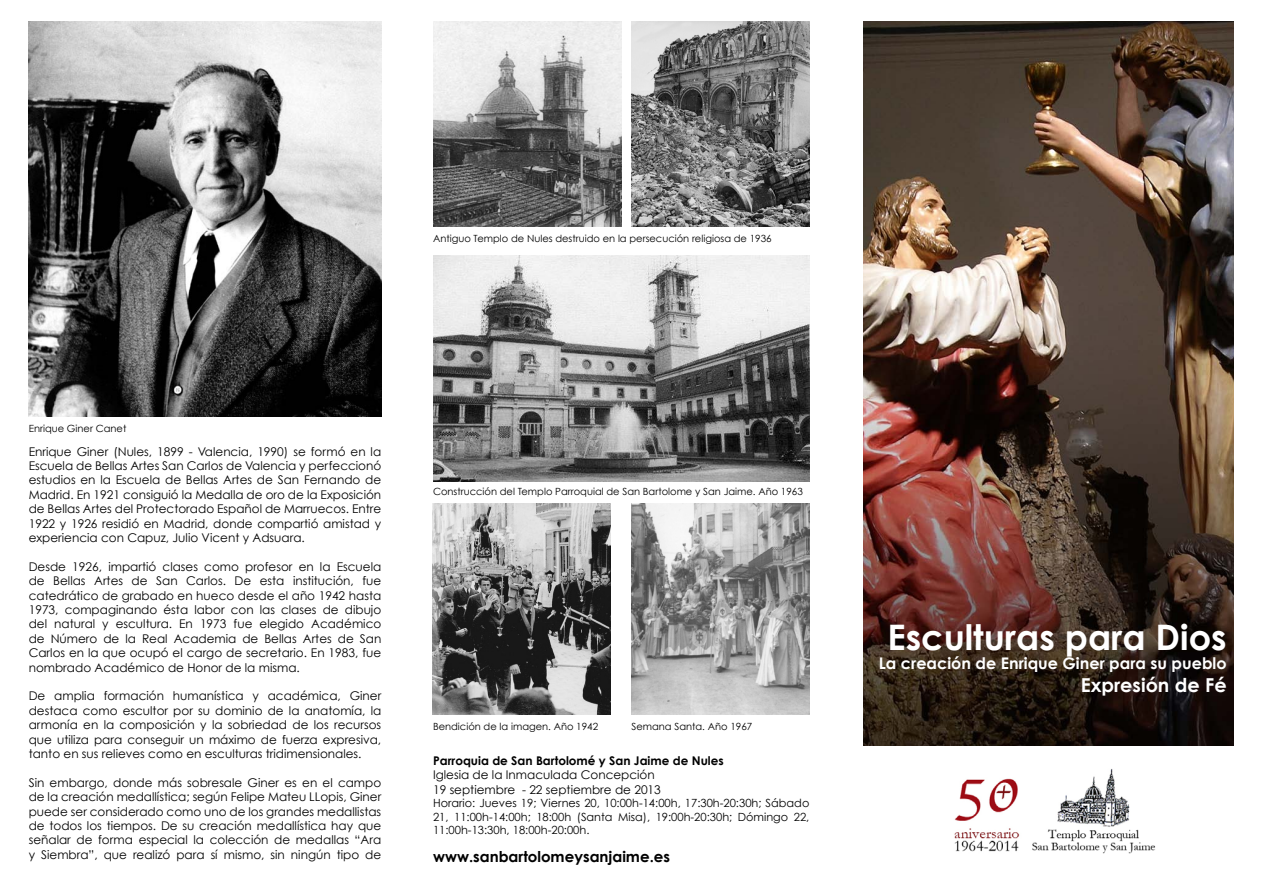
<style>
.page{position:relative;width:1263px;height:893px;background:#fff}
.page>*{position:absolute;margin:0;border:0;box-sizing:border-box;transform-origin:0 0}
.t1{font:700 35.25px "Century Gothic";color:#fff}
.t2{font:700 19.2px "Century Gothic";color:#fff}
.t3{font:700 16.05px "Century Gothic";color:#fff}
.t4{font:700 15px "Century Gothic";color:#000}
.t5{font:12px/14.4px "Century Gothic";color:#000;text-align:justify}
.t6{font:700 12px "Century Gothic";color:#000}
.t7{font:11.25px/13.5px "Century Gothic";color:#000;text-align:justify}
.t8{font:9.9px "Century Gothic";color:#000}
</style>
<div class="page">
<img style="left:863px;top:21px;width:370px;height:724px">
<img style="left:29px;top:21px;width:352px;height:396px">
<img style="left:954px;top:769px;width:202px;height:85px">
<img style="left:631px;top:504px;width:178px;height:211px">
<img style="left:433px;top:21px;width:188px;height:205px">
<img style="left:631px;top:21px;width:178px;height:205px">
<img style="left:433px;top:255px;width:376px;height:226px">
<img style="left:432px;top:504px;width:178px;height:211px">
<p class="t8" style="left:433px;top:232px;width:340px">Antiguo Templo de Nules destruido en la persecución religiosa de 1936</p>
<p class="t8" style="left:29px;top:423px;width:99px">Enrique Giner Canet</p>
<p class="t5" style="left:29px;top:444px;width:354px">Enrique Giner (Nules, 1899 - Valencia, 1990) se formó en la Escuela de Bellas Artes San Carlos de Valencia y perfeccionó estudios en la Escuela de Bellas Artes de San Fernando de Madrid. En 1921 consiguió la Medalla de oro de la Exposición de Bellas Artes del Protectorado Español de Marruecos. Entre 1922 y 1926 residió en Madrid, donde compartió amistad y experiencia con Capuz, Julio Vicent y Adsuara.</p>
<p class="t5" style="left:29px;top:559px;width:354px">Desde 1926, impartió clases como profesor en la Escuela de Bellas Artes de San Carlos. De esta institución, fue catedrático de grabado en hueco desde el año 1942 hasta 1973, compaginando ésta labor con las clases de dibujo del natural y escultura. En 1973 fue elegido Académico de Número de la Real Academia de Bellas Artes de San Carlos en la que ocupó el cargo de secretario. En 1983, fue nombrado Académico de Honor de la misma.</p>
<p class="t5" style="left:29px;top:689px;width:354px">De amplia formación humanística y académica, Giner destaca como escultor por su dominio de la anatomía, la armonía en la composición y la sobriedad de los recursos que utiliza para conseguir un máximo de fuerza expresiva, tanto en sus relieves como en esculturas tridimensionales.</p>
<p class="t5" style="left:29px;top:775px;width:354px">Sin embargo, donde más sobresale Giner es en el campo de la creación medallística; según Felipe Mateu LLopis, Giner puede ser considerado como uno de los grandes medallistas de todos los tiempos. De su creación medallística hay que señalar de forma especial la colección de medallas “Ara y Siembra”, que realizó para sí mismo, sin ningún tipo de</p>
<p class="t8" style="left:433px;top:485px;width:371px">Construcción del Templo Parroquial de San Bartolome y San Jaime. Año 1963</p>
<p class="t8" style="left:433px;top:720px;width:167px">Bendición de la imagen. Año 1942</p>
<p class="t8" style="left:631px;top:720px;width:122px">Semana Santa. Año 1967</p>
<p class="t6" style="left:433px;top:753px;width:292px">Parroquia de San Bartolomé y San Jaime de Nules</p>
<p class="t5" style="left:433px;top:767px;width:229px">Iglesia de la Inmaculada Concepción<br>19 septiembre - 22 septiembre de 2013</p>
<p class="t7" style="left:433px;top:796px;width:378px">Horario: Jueves 19; Viernes 20, 10:00h-14:00h, 17:30h-20:30h; Sábado 21, 11:00h-14:00h; 18:00h (Santa Misa), 19:00h-20:30h; Dómingo 22, 11:00h-13:30h, 18:00h-20:00h.</p>
<p class="t4" style="left:433px;top:847px;width:239px">www.sanbartolomeysanjaime.es</p>
<h1 class="t1" style="left:887px;top:615px;width:341px">Esculturas para Dios</h1>
<h3 class="t3" style="left:879px;top:653px;width:349px">La creación de Enrique Giner para su pueblo</h3>
<h2 class="t2" style="left:1081px;top:673px;width:147px">Expresión de Fé</h2>
</div>
